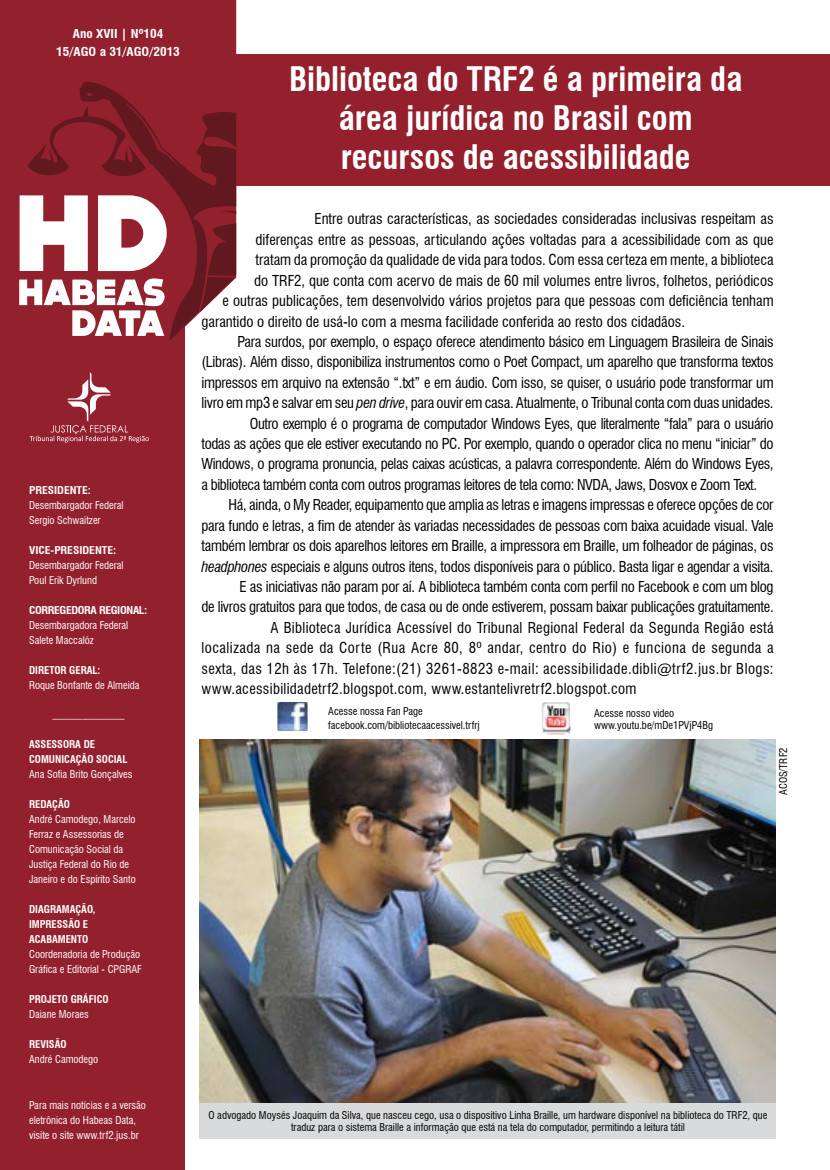
<style>
.page{position:relative;width:830px;height:1170px;background:#fff}
.page>*{position:absolute;margin:0;border:0;box-sizing:border-box;transform-origin:0 0}
.t1{font:700 condensed 33px/39px "Swiss 721 BT";color:#fff;text-align:center}
.t2{font:condensed 14.7px "Swiss 721 BT";letter-spacing:-.02em;color:#000}
.t3{font:condensed 14.7px "Swiss 721 BT";color:#000}
.t4{font:condensed 14.7px "Swiss 721 BT";letter-spacing:.03em;color:#000}
.t5{font:condensed 14.7px "Swiss 721 BT";letter-spacing:.02em;color:#000}
.t6{font:700 condensed 12px/18px "Swiss 721 BT";color:#fff;text-align:center;scale:1.1 1}
.t7{font:700 12px "Myriad Pro";color:#fff}
.t8{font:condensed 10.5px/15px "Swiss 721 BT";color:#fff}
.t9{font:condensed 10.5px/12.6px "Swiss 721 BT";color:#000}
.t10{font:700 condensed 10.5px/15px "Swiss 721 BT";color:#fff}
.t11{font:700 condensed 10.5px "Swiss 721 BT";color:#fff;scale:1.1 1}
.t12{font:700 condensed 10.5px "Swiss 721 BT";letter-spacing:-.03em;color:#fff;scale:1.1 1}
.s1{font-style:italic}
</style>
<div class="page">
<div style="left:0;top:0;width:184px;height:1169px;background:#93212d"></div>
<div style="left:200px;top:54px;width:629px;height:131px;background:#93202c"></div>
<svg style="left:184px;top:0;width:52px;height:348px;fill:#93212d"></svg>
<svg style="left:19px;top:82px;width:217px;height:259px"></svg>
<svg style="left:30px;top:372px;width:119px;height:70px"></svg>
<div style="left:200px;top:1101px;width:575px;height:37px;background:#d9dadb"></div>
<img style="left:200px;top:739px;width:575px;height:362px">
<img style="left:278px;top:702px;width:29px;height:28px">
<img style="left:541px;top:703px;width:30px;height:31px">
<p class="t6" style="left:56px;top:24px;width:114px">Ano XVII | Nº104<br>15/AGO a 31/AGO/2013</p>
<p class="t11" style="left:29px;top:484px;width:58px">PRESIDENTE:</p>
<p class="t8" style="left:29px;top:498px;width:96px">Desembargador Federal<br>Sergio Schwaitzer</p>
<p class="t11" style="left:29px;top:544px;width:81px">VICE-PRESIDENTE:</p>
<p class="t8" style="left:29px;top:558px;width:96px">Desembargador Federal<br>Poul Erik Dyrlund</p>
<p class="t12" style="left:29px;top:604px;width:109px">CORREGEDORA REGIONAL:</p>
<p class="t8" style="left:29px;top:618px;width:101px">Desembargadora Federal<br>Salete Maccalóz</p>
<p class="t10" style="left:29px;top:663px;width:73px">DIRETOR GERAL:</p>
<p class="t8" style="left:29px;top:678px;width:112px">Roque Bonfante de Almeida</p>
<p class="t7" style="left:53px;top:706px;width:73px">____________</p>
<p class="t10" style="left:29px;top:736px;width:100px">ASSESSORA DE<br>COMUNICAÇÃO SOCIAL</p>
<p class="t8" style="left:29px;top:766px;width:105px">Ana Sofia Brito Gonçalves</p>
<p class="t10" style="left:29px;top:796px;width:42px">REDAÇÃO</p>
<p class="t8" style="left:29px;top:811px;width:108px">André Camodego, Marcelo<br>Ferraz e Assessorias de<br>Comunicação Social da<br>Justiça Federal do Rio de<br>Janeiro e do Espírito Santo</p>
<p class="t10" style="left:29px;top:901px;width:68px">DIAGRAMAÇÃO,<br>IMPRESSÃO E<br>ACABAMENTO</p>
<p class="t8" style="left:29px;top:947px;width:114px">Coordenadoria de Produção<br>Gráfica e Editorial - CPGRAF</p>
<p class="t10" style="left:29px;top:992px;width:81px">PROJETO GRÁFICO</p>
<p class="t8" style="left:29px;top:1007px;width:61px">Daiane Moraes</p>
<p class="t10" style="left:29px;top:1037px;width:39px">REVISÃO</p>
<p class="t8" style="left:29px;top:1052px;width:71px">André Camodego</p>
<p class="t8" style="left:29px;top:1097px;width:118px">Para mais notícias e a versão eletrônica do Habeas Data, visite o site www.trf2.jus.br</p>
<h1 class="t1" style="left:289px;top:59px;width:454px">Biblioteca do TRF2 é a primeira da área jurídica no Brasil com recursos de acessibilidade</h1>
<p class="t3" style="left:314px;top:210px;width:460px">Entre outras características, as sociedades consideradas inclusivas respeitam as</p>
<p class="t3" style="left:255px;top:231px;width:519px">diferenças entre as pessoas, articulando ações voltadas para a acessibilidade com as que</p>
<p class="t3" style="left:255px;top:251px;width:519px">tratam da promoção da qualidade de vida para todos. Com essa certeza em mente, a biblioteca</p>
<p class="t3" style="left:254px;top:271px;width:521px">do TRF2, que conta com acervo de mais de 60 mil volumes entre livros, folhetos, periódicos</p>
<p class="t3" style="left:222px;top:292px;width:552px">e outras publicações, tem desenvolvido vários projetos para que pessoas com deficiência tenham</p>
<p class="t3" style="left:201px;top:312px;width:485px">garantido o direito de usá-lo com a mesma facilidade conferida ao resto dos cidadãos.</p>
<p class="t2" style="left:237px;top:333px;width:537px">Para surdos, por exemplo, o espaço oferece atendimento básico em Linguagem Brasileira de Sinais</p>
<p class="t2" style="left:201px;top:353px;width:573px">(Libras). Além disso, disponibiliza instrumentos como o Poet Compact, um aparelho que transforma textos</p>
<p class="t2" style="left:201px;top:373px;width:573px">impressos em arquivo na extensão “.txt” e em áudio. Com isso, se quiser, o usuário pode transformar um</p>
<p class="t2" style="left:201px;top:394px;width:573px">livro em mp3 e salvar em seu <span class="s1">pen drive</span>, para ouvir em casa. Atualmente, o Tribunal conta com duas unidades.</p>
<p class="t2" style="left:250px;top:414px;width:525px">Outro exemplo é o programa de computador Windows Eyes, que literalmente “fala” para o usuário</p>
<p class="t2" style="left:201px;top:435px;width:573px">todas as ações que ele estiver executando no PC. Por exemplo, quando o operador clica no menu “iniciar” do</p>
<p class="t2" style="left:201px;top:455px;width:573px">Windows, o programa pronuncia, pelas caixas acústicas, a palavra correspondente. Além do Windows Eyes,</p>
<p class="t2" style="left:201px;top:475px;width:556px">a biblioteca também conta com outros programas leitores de tela como: NVDA, Jaws, Dosvox e Zoom Text.</p>
<p class="t2" style="left:228px;top:496px;width:546px">Há, ainda, o My Reader, equipamento que amplia as letras e imagens impressas e oferece opções de cor</p>
<p class="t2" style="left:201px;top:516px;width:573px">para fundo e letras, a fim de atender às variadas necessidades de pessoas com baixa acuidade visual. Vale</p>
<p class="t2" style="left:201px;top:537px;width:573px">também lembrar os dois aparelhos leitores em Braille, a impressora em Braille, um folheador de páginas, os</p>
<p class="t2" style="left:201px;top:557px;width:573px"><span class="s1">headphones</span> especiais e alguns outros itens, todos disponíveis para o público. Basta ligar e agendar a visita.</p>
<p class="t2" style="left:239px;top:577px;width:535px">E as iniciativas não param por aí. A biblioteca também conta com perfil no Facebook e com um blog</p>
<p class="t2" style="left:201px;top:598px;width:573px">de livros gratuitos para que todos, de casa ou de onde estiverem, possam baixar publicações gratuitamente.</p>
<p class="t5" style="left:270px;top:618px;width:504px">A Biblioteca Jurídica Acessível do Tribunal Regional Federal da Segunda Região está</p>
<p class="t4" style="left:201px;top:639px;width:573px">localizada na sede da Corte (Rua Acre 80, 8º andar, centro do Rio) e funciona de segunda a</p>
<p class="t4" style="left:201px;top:659px;width:573px">sexta, das 12h às 17h. Telefone:(21) 3261-8823 e-mail: acessibilidade.dibli@trf2.jus.br Blogs:</p>
<p class="t5" style="left:201px;top:679px;width:436px">www.acessibilidadetrf2.blogspot.com, www.estantelivretrf2.blogspot.com</p>
<p class="t9" style="left:328px;top:704px;width:153px;line-height:13.5px">Acesse nossa Fan Page facebook.com/bibliotecaacessivel.trfrj</p>
<p class="t9" style="left:594px;top:706px;width:120px">Acesse nosso video www.youtu.be/mDe1PVjP4Bg</p>
<p class="t9" style="left:776px;top:795px;width:49px;rotate:-90deg">ACOS/TRF2</p>
<p class="t9" style="left:208px;top:1108px;width:560px;text-align:center">O advogado Moysés Joaquim da Silva, que nasceu cego, usa o dispositivo Linha Braille, um hardware disponível na biblioteca do TRF2, que traduz para o sistema Braille a informação que está na tela do computador, permitindo a leitura tátil</p>
</div>
